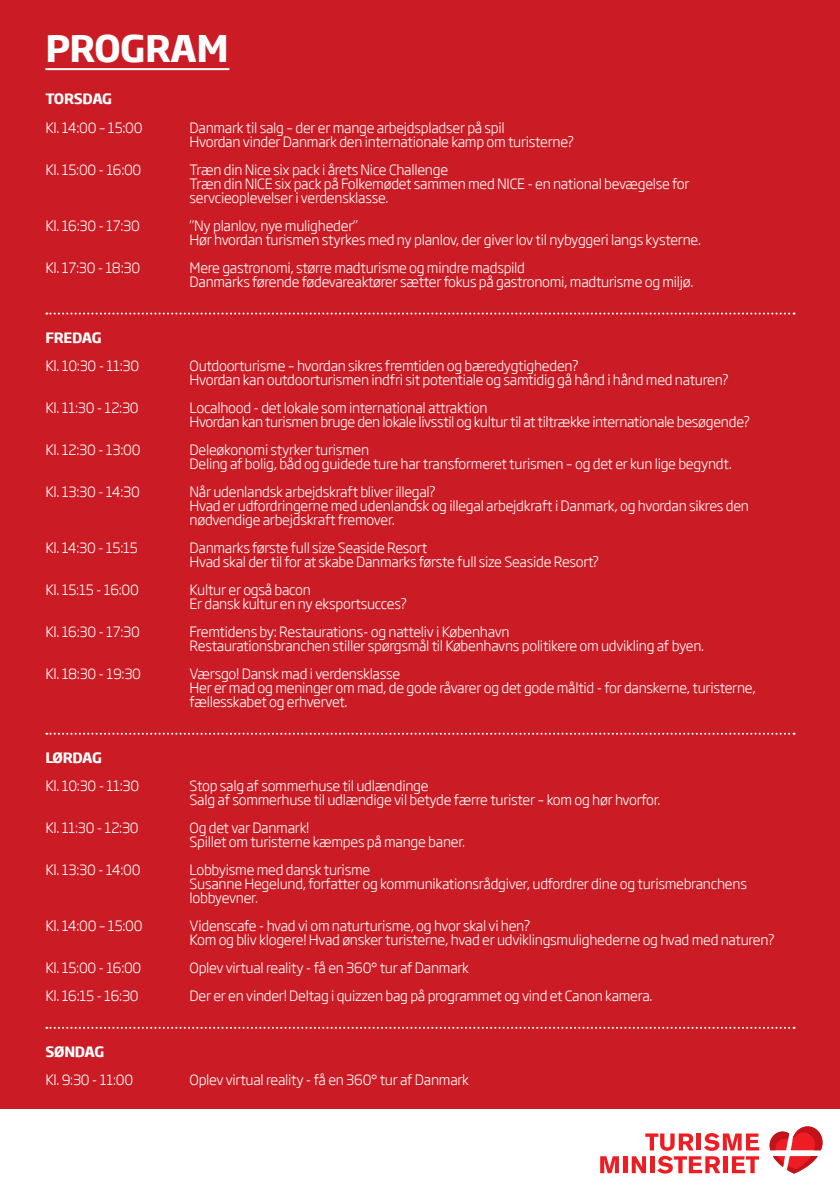
<style>
.page{position:relative;width:840px;height:1191px;background:#fff}
.page>*{position:absolute;margin:0;border:0;box-sizing:border-box;transform-origin:0 0}
.t1{font:700 36px "Soho Gothic Std";letter-spacing:-.02em;color:#fff}
.t2{font:300 14px "Soho Gothic Std";letter-spacing:-.02em;color:#fff}
.t3{font:700 14px "Soho Gothic Std";letter-spacing:-.02em;color:#fff}
</style>
<div class="page">
<div style="left:0;top:0;width:839px;height:1108px;background:#cb1b24"></div>
<hr style="left:45px;top:68px;width:184px;height:2px;background:#fff">
<svg style="left:46px;top:312px;width:748px;height:2px"></svg>
<svg style="left:46px;top:732px;width:748px;height:2px"></svg>
<svg style="left:46px;top:1026px;width:748px;height:2px"></svg>
<svg style="left:600px;top:1156px;width:18px;height:17px"></svg>
<hr style="left:623px;top:1156px;width:4px;height:17px;background:#ee1d23">
<svg style="left:631px;top:1126px;width:192px;height:48px"></svg>
<p class="t1" style="left:45px;top:26px;width:185px">PROGRAM</p>
<p class="t3" style="left:45px;top:90px;width:68px">TORSDAG</p>
<p class="t2" style="left:45px;top:118px;width:99px">Kl. 14:00 – 15:00</p>
<p class="t2" style="left:189px;top:118px;width:316px">Danmark til salg – der er mange arbejdspladser på spil</p>
<p class="t2" style="left:189px;top:132px;width:386px">Hvordan vinder Danmark den internationale kamp om turisterne?</p>
<p class="t2" style="left:45px;top:160px;width:97px">Kl. 15:00 - 16:00</p>
<p class="t2" style="left:189px;top:160px;width:260px">Træn din Nice six pack i årets Nice Challenge</p>
<p class="t2" style="left:189px;top:174px;width:501px">Træn din NICE six pack på Folkemødet sammen med NICE - en national bevægelse for</p>
<p class="t2" style="left:189px;top:188px;width:200px">servcieoplevelser i verdensklasse.</p>
<p class="t2" style="left:45px;top:216px;width:96px">Kl. 16:30 - 17:30</p>
<p class="t2" style="left:189px;top:216px;width:170px">”Ny planlov, nye muligheder”</p>
<p class="t2" style="left:189px;top:230px;width:512px">Hør hvordan turismen styrkes med ny planlov, der giver lov til nybyggeri langs kysterne.</p>
<p class="t2" style="left:45px;top:258px;width:96px">Kl. 17:30 - 18:30</p>
<p class="t2" style="left:189px;top:258px;width:337px">Mere gastronomi, større madturisme og mindre madspild</p>
<p class="t2" style="left:189px;top:272px;width:505px">Danmarks førende fødevareaktører sætter fokus på gastronomi, madturisme og miljø.</p>
<p class="t3" style="left:45px;top:328px;width:58px">FREDAG</p>
<p class="t2" style="left:45px;top:356px;width:95px">Kl. 10:30 - 11:30</p>
<p class="t2" style="left:189px;top:356px;width:390px">Outdoorturisme – hvordan sikres fremtiden og bæredygtigheden?</p>
<p class="t2" style="left:189px;top:370px;width:540px">Hvordan kan outdoorturismen indfri sit potentiale og samtidig gå hånd i hånd med naturen?</p>
<p class="t2" style="left:45px;top:398px;width:95px">Kl. 11:30 - 12:30</p>
<p class="t2" style="left:189px;top:398px;width:299px">Localhood - det lokale som international attraktion</p>
<p class="t2" style="left:189px;top:412px;width:562px">Hvordan kan turismen bruge den lokale livsstil og kultur til at tiltrække internationale besøgende?</p>
<p class="t2" style="left:45px;top:440px;width:97px">Kl. 12:30 - 13:00</p>
<p class="t2" style="left:189px;top:440px;width:181px">Deleøkonomi styrker turismen</p>
<p class="t2" style="left:189px;top:454px;width:543px">Deling af bolig, båd og guidede ture har transformeret turismen – og det er kun lige begyndt.</p>
<p class="t2" style="left:45px;top:482px;width:96px">Kl. 13:30 - 14:30</p>
<p class="t2" style="left:189px;top:482px;width:248px">Når udenlandsk arbejdskraft bliver illegal?</p>
<p class="t2" style="left:189px;top:496px;width:560px">Hvad er udfordringerne med udenlandsk og illegal arbejdkraft i Danmark, og hvordan sikres den</p>
<p class="t2" style="left:189px;top:510px;width:207px">nødvendige arbejdskraft fremover.</p>
<p class="t2" style="left:45px;top:538px;width:94px">Kl. 14:30 - 15:15</p>
<p class="t2" style="left:189px;top:538px;width:239px">Danmarks første full size Seaside Resort</p>
<p class="t2" style="left:189px;top:552px;width:411px">Hvad skal der til for at skabe Danmarks første full size Seaside Resort?</p>
<p class="t2" style="left:45px;top:580px;width:95px">Kl. 15:15 - 16:00</p>
<p class="t2" style="left:189px;top:580px;width:123px">Kultur er også bacon</p>
<p class="t2" style="left:189px;top:594px;width:219px">Er dansk kultur en ny eksportsucces?</p>
<p class="t2" style="left:45px;top:622px;width:96px">Kl. 16:30 - 17:30</p>
<p class="t2" style="left:189px;top:622px;width:321px">Fremtidens by: Restaurations- og natteliv i København</p>
<p class="t2" style="left:189px;top:636px;width:516px">Restaurationsbranchen stiller spørgsmål til Københavns politikere om udvikling af byen.</p>
<p class="t2" style="left:45px;top:664px;width:97px">Kl. 18:30 - 19:30</p>
<p class="t2" style="left:189px;top:664px;width:212px">Værsgo! Dansk mad i verdensklasse</p>
<p class="t2" style="left:189px;top:678px;width:567px">Her er mad og meninger om mad, de gode råvarer og det gode måltid - for danskerne, turisterne,</p>
<p class="t2" style="left:189px;top:692px;width:159px">fællesskabet og erhvervet.</p>
<p class="t3" style="left:45px;top:748px;width:58px">LØRDAG</p>
<p class="t2" style="left:45px;top:776px;width:95px">Kl. 10:30 - 11:30</p>
<p class="t2" style="left:189px;top:776px;width:240px">Stop salg af sommerhuse til udlændinge</p>
<p class="t2" style="left:189px;top:790px;width:472px">Salg af sommerhuse til udlændige vil betyde færre turister – kom og hør hvorfor.</p>
<p class="t2" style="left:45px;top:818px;width:95px">Kl. 11:30 - 12:30</p>
<p class="t2" style="left:189px;top:818px;width:121px">Og det var Danmark!</p>
<p class="t2" style="left:189px;top:832px;width:277px">Spillet om turisterne kæmpes på mange baner.</p>
<p class="t2" style="left:45px;top:860px;width:97px">Kl. 13:30 - 14:00</p>
<p class="t2" style="left:189px;top:860px;width:182px">Lobbyisme med dansk turisme</p>
<p class="t2" style="left:189px;top:874px;width:558px">Susanne Hegelund, forfatter og kommunikationsrådgiver, udfordrer dine og turismebranchens</p>
<p class="t2" style="left:189px;top:888px;width:70px">lobbyevner.</p>
<p class="t2" style="left:45px;top:916px;width:99px">Kl. 14:00 – 15:00</p>
<p class="t2" style="left:189px;top:916px;width:342px">Videnscafe - hvad vi om naturturisme, og hvor skal vi hen?</p>
<p class="t2" style="left:189px;top:930px;width:586px">Kom og bliv klogere! Hvad ønsker turisterne, hvad er udviklingsmulighederne og hvad med naturen?</p>
<p class="t2" style="left:45px;top:958px;width:97px">Kl. 15:00 - 16:00</p>
<p class="t2" style="left:189px;top:958px;width:281px">Oplev virtual reality - få en 360° tur af Danmark</p>
<p class="t2" style="left:45px;top:986px;width:95px">Kl. 16:15 - 16:30</p>
<p class="t2" style="left:189px;top:986px;width:464px">Der er en vinder! Deltag i quizzen bag på programmet og vind et Canon kamera.</p>
<p class="t3" style="left:45px;top:1042px;width:60px">SØNDAG</p>
<p class="t2" style="left:45px;top:1070px;width:89px">Kl. 9:30 - 11:00</p>
<p class="t2" style="left:189px;top:1070px;width:281px">Oplev virtual reality - få en 360° tur af Danmark</p>
</div>
